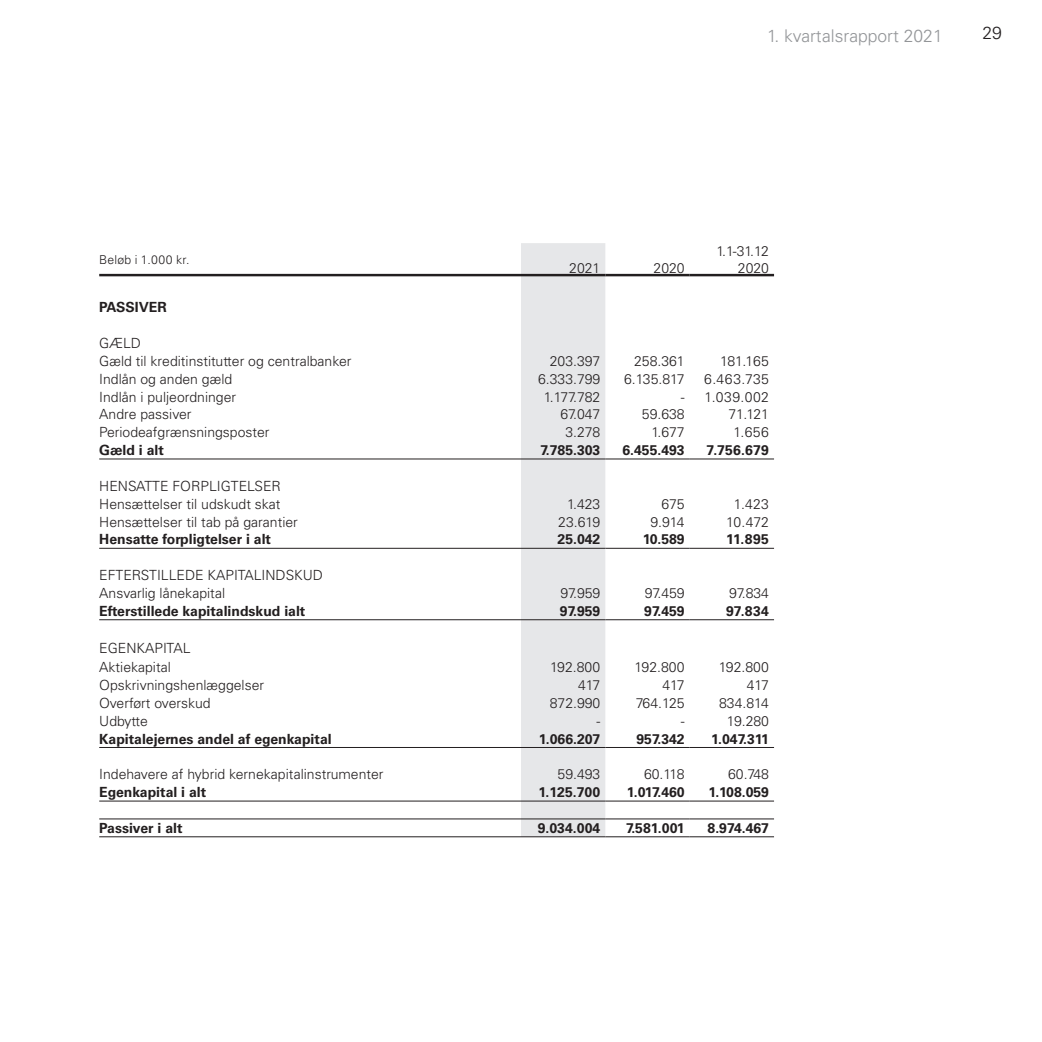
<style>
.page{position:relative;width:1042px;height:1042px;background:#fff}
.page>*{position:absolute;margin:0;border:0;box-sizing:border-box;transform-origin:0 0}
.t1{font:300 17.5px "Univers LT Std";color:#939598}
.t2{font:300 17.5px "Univers LT Std";color:#231f20}
.Brødtekst-10{font:300 14px "Univers LT Std";color:#231f20}
.Brødtekst-10-2{font:700 14px "Univers LT Std";color:#231f20}
.t3{font:300 12.25px "Univers LT Std";letter-spacing:.02em;color:#231f20}
</style>
<div class="page">
<div style="left:521px;top:243px;width:84px;height:593px;background:#e6e7e9"></div>
<hr style="left:99px;top:274px;width:422px;height:2px;background:#231f20">
<hr style="left:521px;top:274px;width:84px;height:2px;background:#231f20">
<hr style="left:605px;top:274px;width:85px;height:2px;background:#231f20">
<hr style="left:690px;top:274px;width:84px;height:2px;background:#231f20">
<hr style="left:99px;top:459px;width:422px;height:1px;background:#231f20">
<hr style="left:521px;top:459px;width:84px;height:1px;background:#231f20">
<hr style="left:605px;top:459px;width:85px;height:1px;background:#231f20">
<hr style="left:690px;top:459px;width:84px;height:1px;background:#231f20">
<hr style="left:99px;top:548px;width:422px;height:1px;background:#231f20">
<hr style="left:521px;top:548px;width:84px;height:1px;background:#231f20">
<hr style="left:605px;top:548px;width:85px;height:1px;background:#231f20">
<hr style="left:690px;top:548px;width:84px;height:1px;background:#231f20">
<hr style="left:99px;top:818px;width:422px;height:1px;background:#231f20">
<hr style="left:521px;top:818px;width:84px;height:1px;background:#231f20">
<hr style="left:605px;top:818px;width:85px;height:1px;background:#231f20">
<hr style="left:690px;top:818px;width:84px;height:1px;background:#231f20">
<hr style="left:99px;top:836px;width:422px;height:1px;background:#231f20">
<hr style="left:521px;top:836px;width:84px;height:1px;background:#231f20">
<hr style="left:605px;top:836px;width:85px;height:1px;background:#231f20">
<hr style="left:690px;top:836px;width:84px;height:1px;background:#231f20">
<hr style="left:99px;top:619px;width:422px;height:1px;background:#231f20">
<hr style="left:521px;top:619px;width:84px;height:1px;background:#231f20">
<hr style="left:605px;top:619px;width:85px;height:1px;background:#231f20">
<hr style="left:690px;top:619px;width:84px;height:1px;background:#231f20">
<hr style="left:99px;top:747px;width:422px;height:1px;background:#231f20">
<hr style="left:521px;top:747px;width:84px;height:1px;background:#231f20">
<hr style="left:605px;top:747px;width:85px;height:1px;background:#231f20">
<hr style="left:690px;top:747px;width:84px;height:1px;background:#231f20">
<hr style="left:99px;top:801px;width:422px;height:1px;background:#231f20">
<hr style="left:521px;top:801px;width:84px;height:1px;background:#231f20">
<hr style="left:605px;top:801px;width:85px;height:1px;background:#231f20">
<hr style="left:690px;top:801px;width:84px;height:1px;background:#231f20">
<p class="t3" style="left:99px;top:252px;width:92px">Beløb i 1.000 kr.</p>
<p class="t1" style="left:767px;top:26px;width:177px">1. kvartalsrapport 2021</p>
<p class="t2" style="left:982px;top:23px;width:21px">29</p>
<p class="Brødtekst-10" style="left:569px;top:259px;width:33px">2021</p>
<p class="Brødtekst-10" style="left:653px;top:259px;width:33px">2020</p>
<p class="Brødtekst-10" style="left:716px;top:242px;width:54px">1.1-31.12</p>
<p class="Brødtekst-10" style="left:738px;top:259px;width:33px">2020</p>
<p class="Brødtekst-10-2" style="left:99px;top:299px;width:69px">PASSIVER</p>
<p class="Brødtekst-10" style="left:99px;top:334px;width:43px">GÆLD</p>
<p class="Brødtekst-10" style="left:99px;top:352px;width:254px">Gæld til kreditinstitutter og centralbanker</p>
<p class="Brødtekst-10" style="left:550px;top:352px;width:52px">203.397</p>
<p class="Brødtekst-10" style="left:634px;top:352px;width:52px">258.361</p>
<p class="Brødtekst-10" style="left:720px;top:352px;width:51px">181.165</p>
<p class="Brødtekst-10" style="left:99px;top:370px;width:135px">Indlån og anden gæld</p>
<p class="Brødtekst-10" style="left:538px;top:370px;width:64px">6.333.799</p>
<p class="Brødtekst-10" style="left:624px;top:370px;width:62px">6.135.817</p>
<p class="Brødtekst-10" style="left:704px;top:370px;width:66px">6.463.735</p>
<p class="Brødtekst-10" style="left:99px;top:388px;width:138px">Indlån i puljeordninger</p>
<p class="Brødtekst-10" style="left:544px;top:388px;width:58px">1.177.782</p>
<p class="Brødtekst-10" style="left:681px;top:388px;width:5px">-</p>
<p class="Brødtekst-10" style="left:704px;top:388px;width:66px">1.039.002</p>
<p class="Brødtekst-10" style="left:99px;top:406px;width:94px">Andre passiver</p>
<p class="Brødtekst-10" style="left:560px;top:406px;width:41px">67.047</p>
<p class="Brødtekst-10" style="left:642px;top:406px;width:44px">59.638</p>
<p class="Brødtekst-10" style="left:728px;top:406px;width:42px">71.121</p>
<p class="Brødtekst-10" style="left:99px;top:424px;width:172px">Periodeafgrænsningsposter</p>
<p class="Brødtekst-10" style="left:565px;top:424px;width:37px">3.278</p>
<p class="Brødtekst-10" style="left:651px;top:424px;width:35px">1.677</p>
<p class="Brødtekst-10" style="left:733px;top:424px;width:37px">1.656</p>
<p class="Brødtekst-10-2" style="left:99px;top:442px;width:66px">Gæld i alt</p>
<p class="Brødtekst-10-2" style="left:540px;top:442px;width:61px">7.785.303</p>
<p class="Brødtekst-10-2" style="left:622px;top:442px;width:64px">6.455.493</p>
<p class="Brødtekst-10-2" style="left:706px;top:442px;width:64px">7.756.679</p>
<p class="Brødtekst-10" style="left:99px;top:477px;width:183px">HENSATTE FORPLIGTELSER</p>
<p class="Brødtekst-10" style="left:99px;top:495px;width:183px">Hensættelser til udskudt skat</p>
<p class="Brødtekst-10" style="left:567px;top:495px;width:35px">1.423</p>
<p class="Brødtekst-10" style="left:661px;top:495px;width:25px">675</p>
<p class="Brødtekst-10" style="left:734px;top:495px;width:37px">1.423</p>
<p class="Brødtekst-10" style="left:99px;top:513px;width:200px">Hensættelser til tab på garantier</p>
<p class="Brødtekst-10" style="left:558px;top:513px;width:44px">23.619</p>
<p class="Brødtekst-10" style="left:650px;top:513px;width:36px">9.914</p>
<p class="Brødtekst-10" style="left:726px;top:513px;width:45px">10.472</p>
<p class="Brødtekst-10-2" style="left:99px;top:531px;width:173px">Hensatte forpligtelser i alt</p>
<p class="Brødtekst-10-2" style="left:557px;top:531px;width:44px">25.042</p>
<p class="Brødtekst-10-2" style="left:643px;top:531px;width:43px">10.589</p>
<p class="Brødtekst-10-2" style="left:726px;top:531px;width:44px">11.895</p>
<p class="Brødtekst-10" style="left:99px;top:567px;width:225px">EFTERSTILLEDE KAPITALINDSKUD</p>
<p class="Brødtekst-10" style="left:99px;top:584px;width:128px">Ansvarlig lånekapital</p>
<p class="Brødtekst-10" style="left:560px;top:584px;width:41px">97.959</p>
<p class="Brødtekst-10" style="left:645px;top:584px;width:41px">97.459</p>
<p class="Brødtekst-10" style="left:729px;top:584px;width:41px">97.834</p>
<p class="Brødtekst-10-2" style="left:99px;top:603px;width:208px">Efterstillede kapitalindskud ialt</p>
<p class="Brødtekst-10-2" style="left:560px;top:603px;width:42px">97.959</p>
<p class="Brødtekst-10-2" style="left:644px;top:603px;width:42px">97.459</p>
<p class="Brødtekst-10-2" style="left:726px;top:603px;width:45px">97.834</p>
<p class="Brødtekst-10" style="left:99px;top:639px;width:93px">EGENKAPITAL</p>
<p class="Brødtekst-10" style="left:99px;top:658px;width:73px">Aktiekapital</p>
<p class="Brødtekst-10" style="left:550px;top:658px;width:52px">192.800</p>
<p class="Brødtekst-10" style="left:634px;top:658px;width:52px">192.800</p>
<p class="Brødtekst-10" style="left:719px;top:658px;width:52px">192.800</p>
<p class="Brødtekst-10" style="left:99px;top:676px;width:166px">Opskrivningshenlæggelser</p>
<p class="Brødtekst-10" style="left:578px;top:676px;width:24px">417</p>
<p class="Brødtekst-10" style="left:662px;top:676px;width:24px">417</p>
<p class="Brødtekst-10" style="left:747px;top:676px;width:24px">417</p>
<p class="Brødtekst-10" style="left:99px;top:694px;width:113px">Overført overskud</p>
<p class="Brødtekst-10" style="left:550px;top:694px;width:52px">872.990</p>
<p class="Brødtekst-10" style="left:636px;top:694px;width:50px">764.125</p>
<p class="Brødtekst-10" style="left:719px;top:694px;width:51px">834.814</p>
<p class="Brødtekst-10" style="left:99px;top:712px;width:50px">Udbytte</p>
<p class="Brødtekst-10" style="left:596px;top:712px;width:5px">-</p>
<p class="Brødtekst-10" style="left:681px;top:712px;width:5px">-</p>
<p class="Brødtekst-10" style="left:727px;top:712px;width:44px">19.280</p>
<p class="Brødtekst-10-2" style="left:99px;top:730px;width:234px">Kapitalejernes andel af egenkapital</p>
<p class="Brødtekst-10-2" style="left:539px;top:730px;width:63px">1.066.207</p>
<p class="Brødtekst-10-2" style="left:636px;top:730px;width:50px">957.342</p>
<p class="Brødtekst-10-2" style="left:711px;top:730px;width:59px">1.047.311</p>
<p class="Brødtekst-10" style="left:99px;top:766px;width:286px">Indehavere af hybrid kernekapitalinstrumenter</p>
<p class="Brødtekst-10" style="left:557px;top:766px;width:44px">59.493</p>
<p class="Brødtekst-10" style="left:644px;top:766px;width:42px">60.118</p>
<p class="Brødtekst-10" style="left:728px;top:766px;width:42px">60.748</p>
<p class="Brødtekst-10-2" style="left:99px;top:784px;width:108px">Egenkapital i alt</p>
<p class="Brødtekst-10-2" style="left:538px;top:784px;width:63px">1.125.700</p>
<p class="Brødtekst-10-2" style="left:627px;top:784px;width:60px">1.017.460</p>
<p class="Brødtekst-10-2" style="left:708px;top:784px;width:62px">1.108.059</p>
<p class="Brødtekst-10-2" style="left:99px;top:820px;width:85px">Passiver i alt</p>
<p class="Brødtekst-10-2" style="left:538px;top:820px;width:64px">9.034.004</p>
<p class="Brødtekst-10-2" style="left:626px;top:820px;width:60px">7.581.001</p>
<p class="Brødtekst-10-2" style="left:707px;top:820px;width:63px">8.974.467</p>
</div>
